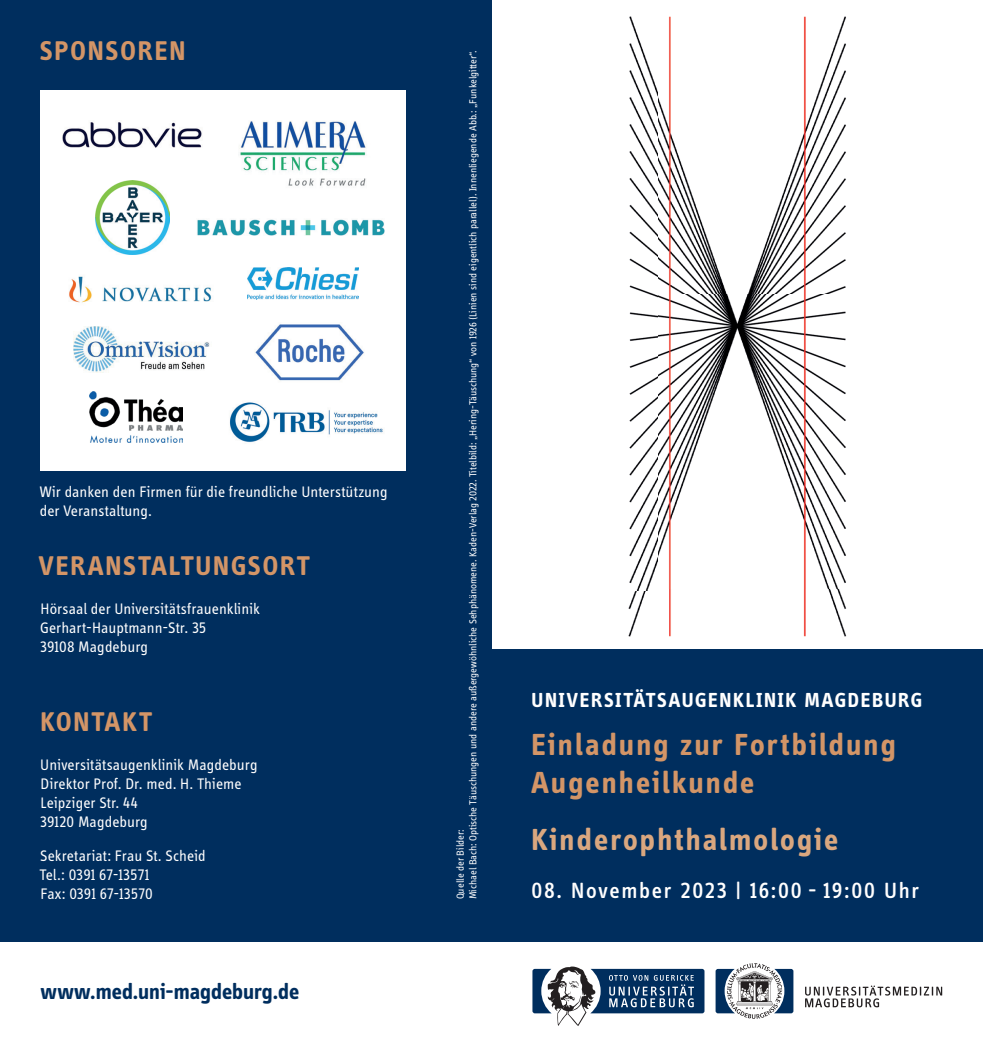
<style>
.page{position:relative;width:983px;height:1042px;background:#fff}
.page>*{position:absolute;margin:0;border:0;box-sizing:border-box;transform-origin:0 0}
.t1{font:700 31.5px/37.8px "Info Display OT";letter-spacing:.07em;color:#d39567}
.t2{font:700 31.5px "Info Display OT";letter-spacing:.07em;color:#daa77f}
.t3{font:700 28px "Info Display OT";letter-spacing:.065em;color:#d39567}
.t4{font:500 22.75px "Info Display OT";letter-spacing:.075em;color:#fff}
.t5{font:700 22.75px "Info Display OT";color:#002e5e}
.t6{font:700 21px "Info Display OT";letter-spacing:.08em;color:#fff}
.t7{font:15.75px/18.9px "Info Display OT";letter-spacing:.005em;color:#fff}
.t8{font:10.5px/12.6px "Info Display OT";color:#fff}
</style>
<div class="page">
<img style="left:628px;top:16px;width:219px;height:621px">
<div style="left:0;top:0;width:491px;height:941px;background:#002e5e"></div>
<div style="left:41px;top:91px;width:365px;height:380px;background:#fff"></div>
<img style="left:62px;top:122px;width:140px;height:26px">
<img style="left:96px;top:181px;width:73px;height:73px">
<img style="left:69px;top:276px;width:143px;height:27px">
<img style="left:89px;top:392px;width:93px;height:51px">
<img style="left:230px;top:402px;width:153px;height:41px">
<div style="left:490px;top:649px;width:492px;height:292px;background:#002e5e"></div>
<svg style="left:532px;top:966px;width:172px;height:60px"></svg>
<svg style="left:715px;top:963px;width:78px;height:56px"></svg>
<svg style="left:805px;top:985px;width:136px;height:22px"></svg>
<img style="left:239px;top:121px;width:127px;height:65px">
<img style="left:247px;top:268px;width:111px;height:31px">
<img style="left:197px;top:219px;width:188px;height:17px">
<img style="left:74px;top:327px;width:136px;height:46px">
<img style="left:255px;top:324px;width:109px;height:57px">
<h2 class="t3" style="left:40px;top:34px;width:147px">SPONSOREN</h2>
<p class="t7" style="left:40px;top:482px;width:349px">Wir danken den Firmen für die freundliche Unterstützung der Veranstaltung.</p>
<h2 class="t3" style="left:39px;top:549px;width:272px">VERANSTALTUNGSORT</h2>
<p class="t7" style="left:40px;top:599px;width:221px">Hörsaal der Universitätsfrauenklinik<br>Gerhart-Hauptmann-Str. 35<br>39108 Magdeburg</p>
<h2 class="t3" style="left:41px;top:705px;width:112px">KONTAKT</h2>
<p class="t7" style="left:40px;top:755px;width:219px">Universitätsaugenklinik Magdeburg<br>Direktor Prof. Dr. med. H. Thieme<br>Leipziger Str. 44<br>39120 Magdeburg</p>
<p class="t7" style="left:39px;top:845px;width:168px">Sekretariat: Frau St. Scheid<br>Tel.: 0391 67-13571<br>Fax: 0391 67-13570</p>
<h3 class="t5" style="left:41px;top:977px;width:260px">www.med.uni-magdeburg.de</h3>
<p class="t8" style="left:453px;top:899px;width:851px;rotate:-90deg">Quelle der Bilder:<br>Michael Bach: Optische Täuschungen und andere außergewöhnliche Sehphänomene. Kaden-Verlag 2022. Titelbild: „Hering-Täuschung“ von 1926 (Linien sind eigentlich parallel). Innenliegende Abb.: „Funkelgitter“.</p>
<h3 class="t6" style="left:531px;top:687px;width:392px">UNIVERSITÄTSAUGENKLINIK MAGDEBURG</h3>
<h1 class="t1" style="left:531px;top:725px;width:366px">Einladung zur Fortbildung<br>Augenheilkunde</h1>
<h1 class="t2" style="left:531px;top:821px;width:308px">Kinderophthalmologie</h1>
<h3 class="t4" style="left:531px;top:876px;width:389px">08. November 2023 | 16:00 - 19:00 Uhr</h3>
</div>
